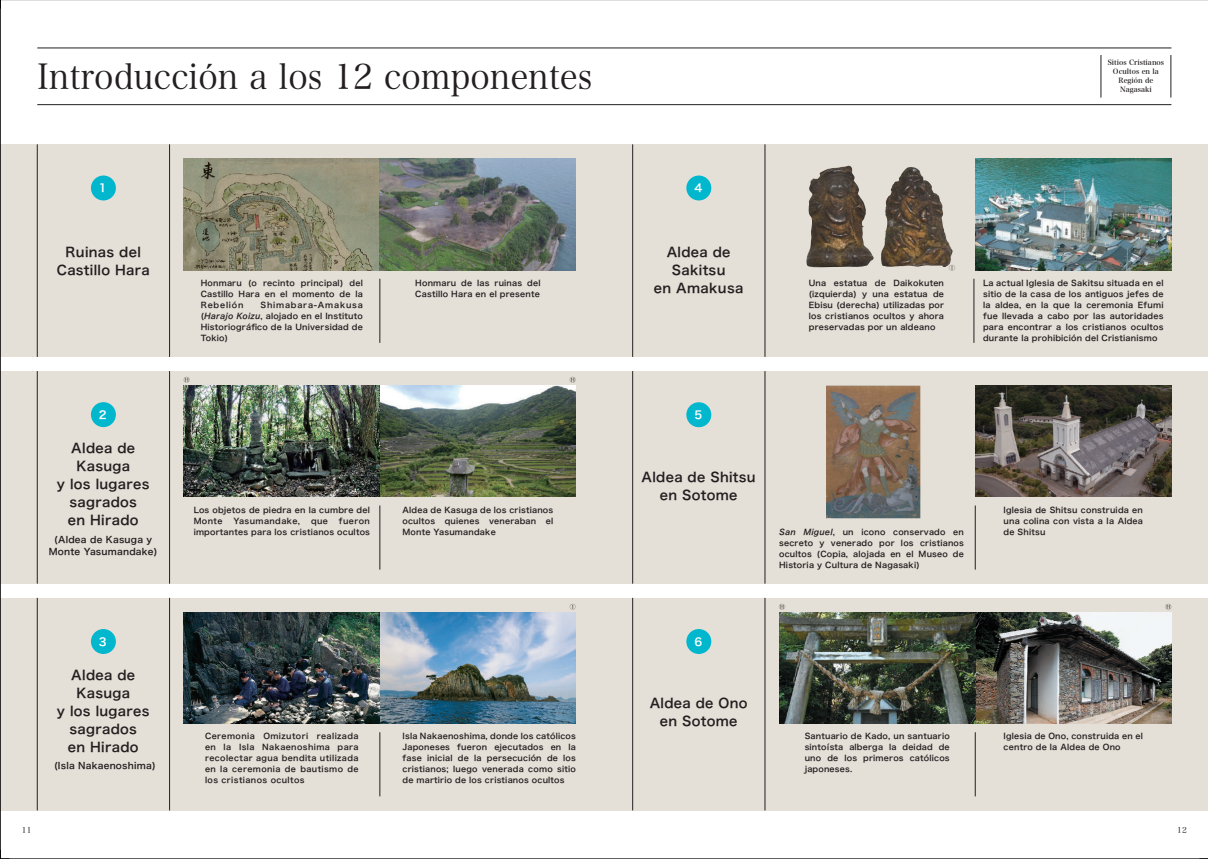
<style>
.page{position:relative;width:1208px;height:859px;background:#fff}
.page>*{position:absolute;margin:0;border:0;box-sizing:border-box;transform-origin:0 0}
.t1{font:35px "Hira Min Pro N W3";color:#231f20;scale:.95 1}
.t2{font:13.1px/18px "Hira Kaku Pro N W6";letter-spacing:.025em;color:#231f20;text-align:center}
.t3{font:11px "Hira Kaku Pro N W6";color:#fff}
.t4{font:9.1px/12px "Hira Kaku Pro N W6";letter-spacing:.025em;color:#231f20;text-align:center}
.t5{font:8px/11px "Hira Kaku Pro N W6";letter-spacing:.025em;color:#231f20;text-align:justify}
.t6{font:8px "Hira Kaku Pro N W6";letter-spacing:.05em;color:#231f20}
.t7{font:8px "Hira Min Pro N W3";color:#231f20}
.t8{font:7px/9px "Hira Min Pro N W6";color:#231f20;text-align:center}
.t9{font:6px "Hira Min Pro N W3";color:#231f20}
</style>
<div class="page">
<img style="left:0;top:0;width:1208px;height:859px">
<svg style="left:0;top:850px;width:9px;height:9px"></svg>
<img style="left:805px;top:166px;width:69px;height:102px">
<img style="left:880px;top:167px;width:73px;height:102px">
<h1 class="t1" style="left:37px;top:47px;width:586px">Introducción a los 12 componentes</h1>
<p class="t8" style="left:1107px;top:57px;width:58px">Sitios Cristianos<br>Ocultos en la<br>Región de<br>Nagasaki</p>
<h3 class="t3" style="left:99px;top:178px;width:9px">1</h3>
<h2 class="t2" style="left:57px;top:242px;width:95px">Ruinas del<br>Castillo Hara</h2>
<h3 class="t3" style="left:99px;top:405px;width:9px">2</h3>
<h2 class="t2" style="left:57px;top:438px;width:94px">Aldea de<br>Kasuga<br>y los lugares sagrados<br>en Hirado</h2>
<p class="t4" style="left:49px;top:533px;width:110px">(Aldea de Kasuga y<br>Monte Yasumandake)</p>
<h3 class="t3" style="left:99px;top:631px;width:9px">3</h3>
<h2 class="t2" style="left:57px;top:665px;width:94px">Aldea de<br>Kasuga<br>y los lugares sagrados<br>en Hirado</h2>
<p class="t4" style="left:54px;top:759px;width:103px">(Isla Nakaenoshima)</p>
<p class="t5" style="left:201px;top:277px;width:164px">Honmaru (o recinto principal) del Castillo Hara en el momento de la Rebelión</p>
<p class="t5" style="left:201px;top:299px;width:164px;text-indent:60px">Shimabara-Amakusa (Harajo Koizu, alojado en el Instituto Historiográfico de la Universidad de Tokio)</p>
<p class="t5" style="left:415px;top:277px;width:127px">Honmaru de las ruinas del<br>Castillo Hara en el presente</p>
<p class="t9" style="left:184px;top:375px;width:7px">Ⓗ</p>
<p class="t9" style="left:570px;top:375px;width:7px">Ⓗ</p>
<p class="t5" style="left:194px;top:515px;width:178px;text-align:right">fueron<br>importantes para los cristianos ocultos</p>
<p class="t5" style="left:402px;top:504px;width:152px">Aldea de Kasuga de los cristianos ocultos quienes veneraban el Monte Yasumandake</p>
<p class="t5" style="left:194px;top:504px;width:178px">Los objetos de piedra en la cumbre del<br>Monte</p>
<p class="t6" style="left:233px;top:513px;width:68px">Yasumandake,</p>
<p class="t5" style="left:311px;top:515px;width:18px">que</p>
<p class="t9" style="left:570px;top:602px;width:7px">Ⓘ</p>
<p class="t5" style="left:205px;top:730px;width:155px">Ceremonia Omizutori realizada en la Isla Nakaenoshima para recolectar agua bendita utilizada en la ceremonia de bautismo de los cristianos ocultos</p>
<p class="t5" style="left:402px;top:730px;width:175px">Isla Nakaenoshima, donde los católicos Japoneses fueron ejecutados en la fase inicial de la persecución de los cristianos; luego venerada como sitio de martirio de los cristianos ocultos</p>
<h3 class="t3" style="left:694px;top:178px;width:9px">4</h3>
<h2 class="t2" style="left:654px;top:242px;width:91px">Aldea de<br>Sakitsu<br>en Amakusa</h2>
<p class="t9" style="left:949px;top:263px;width:7px">Ⓘ</p>
<p class="t5" style="left:809px;top:277px;width:137px">Una estatua de Daikokuten (izquierda) y una estatua de Ebisu (derecha) utilizadas por los cristianos ocultos y ahora preservadas por un aldeano</p>
<p class="t5" style="left:983px;top:277px;width:182px">La actual Iglesia de Sakitsu situada en el sitio de la casa de los antiguos jefes de la aldea, en la que la ceremonia Efumi fue llevada a cabo por las autoridades para encontrar a los cristianos ocultos durante la prohibición del Cristianismo</p>
<h3 class="t3" style="left:694px;top:405px;width:9px">5</h3>
<h2 class="t2" style="left:641px;top:468px;width:116px">Aldea de Shitsu en Sotome</h2>
<h3 class="t3" style="left:694px;top:631px;width:9px">6</h3>
<h2 class="t2" style="left:649px;top:694px;width:99px">Aldea de Ono en Sotome</h2>
<p class="t5" style="left:779px;top:526px;width:186px">San Miguel, un icono conservado en secreto y venerado por los cristianos ocultos (Copia, alojada en el Museo de Historia y Cultura de Nagasaki)</p>
<p class="t5" style="left:1003px;top:504px;width:141px">Iglesia de Shitsu construida en una colina con vista a la Aldea de Shitsu</p>
<p class="t9" style="left:779px;top:602px;width:7px">Ⓗ</p>
<p class="t9" style="left:1165px;top:602px;width:7px">Ⓗ</p>
<p class="t5" style="left:804px;top:730px;width:147px">Santuario de Kado, un santuario sintoísta alberga la deidad de uno de los primeros católicos japoneses.</p>
<p class="t5" style="left:1003px;top:730px;width:141px">Iglesia de Ono, construida en el centro de la Aldea de Ono</p>
<p class="t7" style="left:22px;top:823px;width:11px">11</p>
<p class="t7" style="left:1177px;top:823px;width:11px">12</p>
</div>
